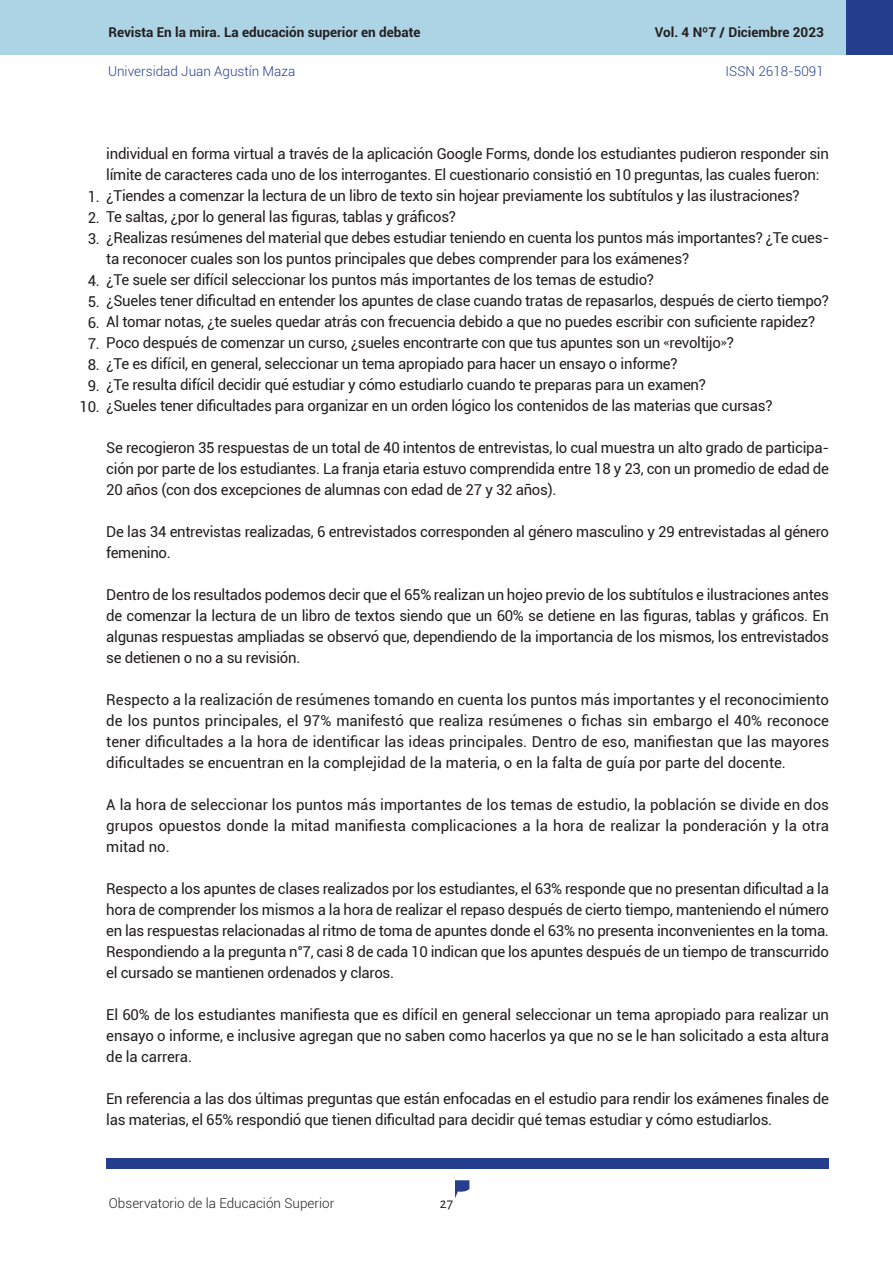
<style>
.page{position:relative;width:893px;height:1263px;background:#fff}
.page>*{position:absolute;margin:0;border:0;box-sizing:border-box;transform-origin:0 0}
.Txt_base{font:15px/21px "Roboto";letter-spacing:-.02em;color:#231f20;text-align:justify}
.t1{font:15px "Alegreya Sans";color:#231f20}
.t2{font:700 13.5px "Roboto";color:#231f20}
.t3{font:300 13.5px "Roboto";color:#253f8e}
.t4{font:300 13.5px "Roboto";color:#231f20}
.s1{font-family:"Adobe Caslon Pro"}
</style>
<div class="page">
<svg style="left:455px;top:1180px;width:14px;height:18px"></svg>
<div style="left:0;top:0;width:846px;height:54px;background:#acd4e5"></div>
<div style="left:106px;top:1158px;width:723px;height:10px;background:#253f8e"></div>
<div style="left:846px;top:0;width:47px;height:54px;background:#253f8e"></div>
<p class="t2" style="left:108px;top:23px;width:314px">Revista En la mira. La educación superior en debate</p>
<p class="t2" style="left:655px;top:23px;width:171px">Vol. 4 Nº7 / Diciembre 2023</p>
<p class="t3" style="left:108px;top:61px;width:189px">Universidad Juan Agustín Maza</p>
<p class="t3" style="left:726px;top:61px;width:100px">ISSN 2618-5091</p>
<p class="Txt_base" style="left:106px;top:143px;width:724px">individual en forma virtual a través de la aplicación Google Forms, donde los estudiantes pudieron responder sin límite de caracteres cada uno de los interrogantes. El cuestionario consistió en 10 preguntas, las cuales fueron:</p>
<p class="Txt_base" style="left:88px;top:185px;width:713px">1. ¿Tiendes a comenzar la lectura de un libro de texto sin hojear previamente los subtítulos y las ilustraciones?</p>
<p class="Txt_base" style="left:88px;top:206px;width:370px">2. Te saltas, ¿por lo general las figuras, tablas y gráficos?</p>
<p class="Txt_base" style="left:106px;top:227px;width:724px;text-indent:-19px">3. ¿Realizas resúmenes del material que debes estudiar teniendo en cuenta los puntos más importantes? ¿Te cues&shy;ta reconocer cuales son los puntos principales que debes comprender para los exámenes?</p>
<p class="Txt_base" style="left:88px;top:269px;width:568px">4. ¿Te suele ser difícil seleccionar los puntos más importantes de los temas de estudio?</p>
<p class="Txt_base" style="left:88px;top:290px;width:743px">5. ¿Sueles tener dificultad en entender los apuntes de clase cuando tratas de repasarlos, después de cierto tiempo?</p>
<p class="Txt_base" style="left:88px;top:311px;width:729px">6. Al tomar notas, ¿te sueles quedar atrás con frecuencia debido a que no puedes escribir con suficiente rapidez?</p>
<p class="Txt_base" style="left:88px;top:332px;width:648px">7. Poco después de comenzar un curso, ¿sueles encontrarte con que tus apuntes son un <span class="s1">«</span>revoltijo<span class="s1">»</span>?</p>
<p class="Txt_base" style="left:88px;top:353px;width:591px">8. ¿Te es difícil, en general, seleccionar un tema apropiado para hacer un ensayo o informe?</p>
<p class="Txt_base" style="left:88px;top:374px;width:620px">9. ¿Te resulta difícil decidir qué estudiar y cómo estudiarlo cuando te preparas para un examen?</p>
<p class="Txt_base" style="left:80px;top:395px;width:694px">10. ¿Sueles tener dificultades para organizar en un orden lógico los contenidos de las materias que cursas?</p>
<p class="Txt_base" style="left:106px;top:437px;width:724px">Se recogieron 35 respuestas de un total de 40 intentos de entrevistas, lo cual muestra un alto grado de participa&shy;ción por parte de los estudiantes. La franja etaria estuvo comprendida entre 18 y 23, con un promedio de edad de 20 años (con dos excepciones de alumnas con edad de 27 y 32 años).</p>
<p class="Txt_base" style="left:106px;top:521px;width:724px">De las 34 entrevistas realizadas, 6 entrevistados corresponden al género masculino y 29 entrevistadas al género femenino.</p>
<p class="Txt_base" style="left:106px;top:584px;width:724px">Dentro de los resultados podemos decir que el 65% realizan un hojeo previo de los subtítulos e ilustraciones antes de comenzar la lectura de un libro de textos siendo que un 60% se detiene en las figuras, tablas y gráficos. En algunas respuestas ampliadas se observó que, dependiendo de la importancia de los mismos, los entrevistados se detienen o no a su revisión.</p>
<p class="Txt_base" style="left:106px;top:689px;width:724px">Respecto a la realización de resúmenes tomando en cuenta los puntos más importantes y el reconocimiento de los puntos principales, el 97% manifestó que realiza resúmenes o fichas sin embargo el 40% reconoce tener dificultades a la hora de identificar las ideas principales. Dentro de eso, manifiestan que las mayores dificultades se encuentran en la complejidad de la materia, o en la falta de guía por parte del docente.</p>
<p class="Txt_base" style="left:106px;top:794px;width:724px">A la hora de seleccionar los puntos más importantes de los temas de estudio, la población se divide en dos grupos opuestos donde la mitad manifiesta complicaciones a la hora de realizar la ponderación y la otra mitad no.</p>
<p class="Txt_base" style="left:106px;top:878px;width:724px">Respecto a los apuntes de clases realizados por los estudiantes, el 63% responde que no presentan dificultad a la hora de comprender los mismos a la hora de realizar el repaso después de cierto tiempo, manteniendo el número en las respuestas relacionadas al ritmo de toma de apuntes donde el 63% no presenta inconvenientes en la toma.</p>
<p class="Txt_base" style="left:106px;top:941px;width:724px">Respondiendo a la pregunta n°7, casi 8 de cada 10 indican que los apuntes después de un tiempo de transcurrido el cursado se mantienen ordenados y claros.</p>
<p class="Txt_base" style="left:106px;top:1004px;width:724px">El 60% de los estudiantes manifiesta que es difícil en general seleccionar un tema apropiado para realizar un ensayo o informe, e inclusive agregan que no saben como hacerlos ya que no se le han solicitado a esta altura de la carrera.</p>
<p class="Txt_base" style="left:106px;top:1088px;width:724px">En referencia a las dos últimas preguntas que están enfocadas en el estudio para rendir los exámenes finales de las materias, el 65% respondió que tienen dificultad para decidir qué temas estudiar y cómo estudiarlos.</p>
<p class="t4" style="left:109px;top:1194px;width:227px">Observatorio de la Educación Superior</p>
<p class="t1" style="left:440px;top:1193px;width:15px">27</p>
</div>
